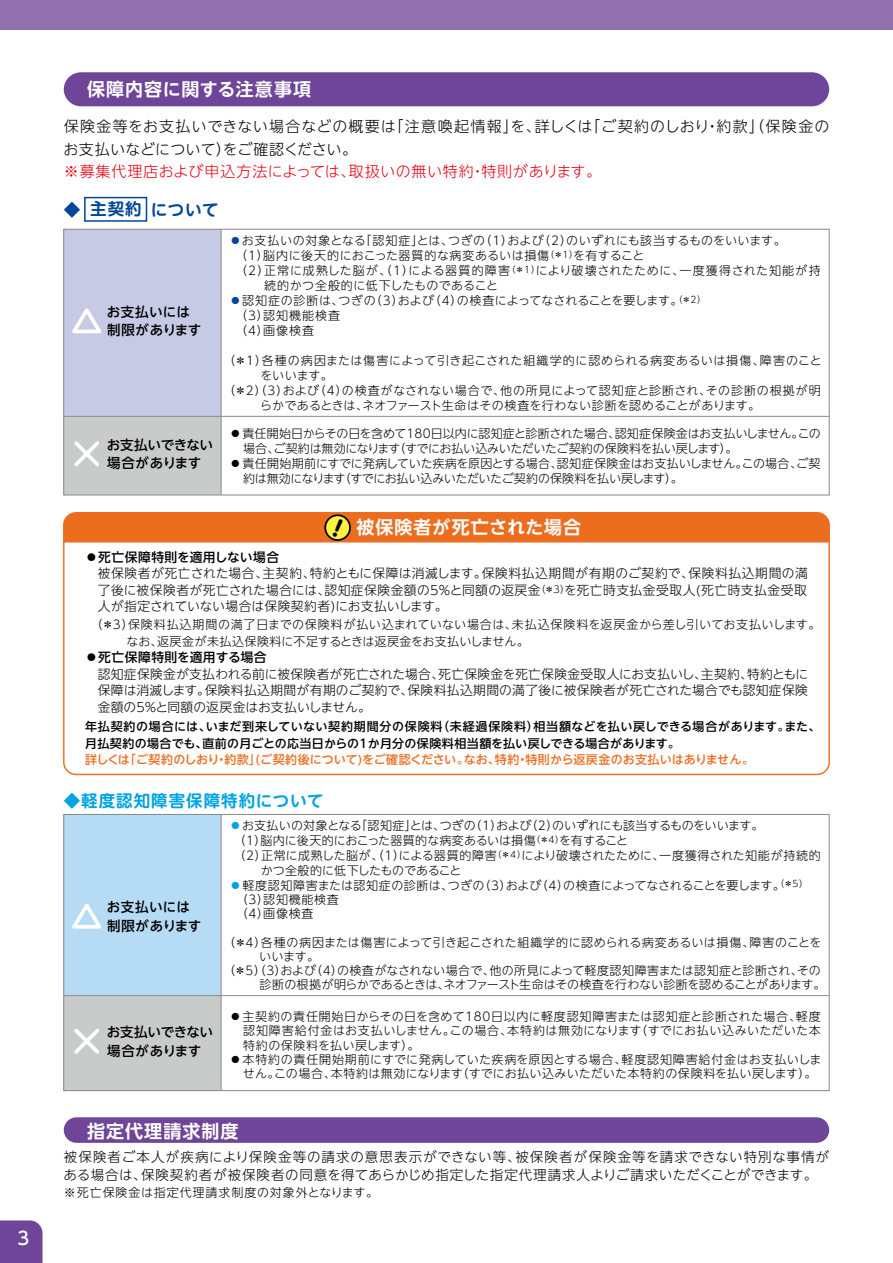
<style>
.page{position:relative;width:893px;height:1263px;background:#fff}
.page>*{position:absolute;margin:0;border:0;box-sizing:border-box;transform-origin:0 0}
.t1{font:700 18px "UD Shin Go NT Pro De";letter-spacing:.06em;color:#fff}
.t2{font:500 18px "UD Shin Go NT Pro";color:#fff}
.t3{font:700 16.5px "UD Shin M Go Pro De";letter-spacing:.06em;color:#00a4e3}
.t4{font:700 16.5px "UD Shin M Go Pro De";letter-spacing:.04em;color:#004799}
.t5{font:300 15px/22.5px "UD Shin Go NT Pro";letter-spacing:.06em;color:#000}
.t6{font:300 15px "UD Shin Go NT Pro";letter-spacing:.045em;color:#e60012}
.t7{font:300 13.5px/18px "UD Shin Go NT Pro";letter-spacing:.065em;color:#000}
.t8{font:500 13.5px/18.8px "UD Shin Go NT Pro";color:#000}
.t9{font:500 13.5px/18.8px "UD Shin Go NT Pro";letter-spacing:.04em;color:#000}
.t10{font:300 12.75px/16.5px "UD Shin Go NT Pro";letter-spacing:.02em;color:#000;text-align:justify}
.t11{font:500 12.75px "UD Shin Go NT Pro";letter-spacing:.04em;color:#000}
.t12{font:300 12px/14.2px "UD Shin Go NT Pro";letter-spacing:.015em;color:#000}
.t13{font:300 12px/15px "UD Shin Go NT Pro";letter-spacing:-.015em;color:#000}
.t14{font:300 12px/15px "UD Shin Go NT Pro";letter-spacing:.04em;color:#000}
.t15{font:500 12px/16.5px "UD Shin Go NT Pro";letter-spacing:.03em;color:#000}
.t16{font:300 12px "UD Shin Go NT Pro";letter-spacing:.065em;color:#000}
.t17{font:300 12px/14.2px "UD Shin Go NT Pro";letter-spacing:.035em;color:#000}
.t18{font:500 12px "UD Shin Go NT Pro";letter-spacing:.005em;color:#ed6d1f}
.t19{font:300 12px "UD Shin Go NT Pro";letter-spacing:-.025em;color:#000}
.t20{font:300 12px "UD Shin Go NT Pro";letter-spacing:.06em;color:#000}
.t21{font:300 12px "UD Shin Go NT Pro";letter-spacing:.045em;color:#000}
.t22{font:300 12px "UD Shin Go NT Pro";letter-spacing:.08em;color:#000}
.t23{font:300 12px "UD Shin Go NT Pro";letter-spacing:-.005em;color:#000}
.s1{color:#004799}
.s2{color:#00a4e3}
</style>
<div class="page">
<div style="left:0;top:0;width:893px;height:30px;background:#9070af"></div>
<div style="left:64px;top:995px;width:157px;height:95px;background:#c9caca"></div>
<div style="left:64px;top:814px;width:157px;height:181px;background:#b6dcf5"></div>
<hr style="left:64px;top:995px;width:765px;height:1px;background:#898989">
<hr style="left:221px;top:814px;width:1px;height:276px;background:#898989">
<svg style="left:74px;top:1029px;width:25px;height:25px"></svg>
<svg style="left:72px;top:903px;width:30px;height:26px"></svg>
<div style="left:84px;top:197px;width:63px;height:25px;border:2px solid #004799"></div>
<div style="left:64px;top:72px;width:765px;height:34px;background:#6e4598;border-radius:17px"></div>
<div style="left:64px;top:416px;width:157px;height:79px;background:#c9caca"></div>
<div style="left:64px;top:229px;width:157px;height:187px;background:#c7cae5"></div>
<div style="left:63px;top:229px;width:767px;height:266px;border:1px solid #898989"></div>
<hr style="left:64px;top:416px;width:765px;height:1px;background:#898989">
<hr style="left:221px;top:229px;width:1px;height:266px;background:#898989">
<svg style="left:72px;top:308px;width:30px;height:26px"></svg>
<svg style="left:74px;top:441px;width:25px;height:26px"></svg>
<div style="left:64px;top:1117px;width:765px;height:26px;background:#6e4598;border-radius:13px"></div>
<div style="left:0;top:1220px;width:43px;height:43px;background:#6e4598"></div>
<div style="left:64px;top:513px;width:765px;height:29px;background:#ed6d1f"></div>
<h1 class="t2" style="left:18px;top:1223px;width:13px">3</h1>
<h1 class="t1" style="left:87px;top:75px;width:226px">保障内容に関する注意事項</h1>
<p class="t5" style="left:63px;top:115px;width:768px">保険金等をお支払いできない場合などの概要は「注意喚起情報」を、詳しくは「ご契約のしおり・約款」（保険金のお支払いなどについて）をご確認ください。</p>
<p class="t6" style="left:64px;top:159px;width:539px">※募集代理店および申込方法によっては、取扱いの無い特約・特則があります。</p>
<h2 class="t4" style="left:90px;top:196px;width:53px">主契約</h2>
<h2 class="t4" style="left:64px;top:196px;width:156px">◆　　　　について</h2>
<p class="t9" style="left:107px;top:302px;width:96px">お支払いには制限があります</p>
<p class="t8" style="left:107px;top:435px;width:108px">お支払いできない場合があります</p>
<p class="t12" style="left:230px;top:233px;width:558px"><span class="s1">●</span>お支払いの対象となる「認知症」とは、つぎの（1）および（2）のいずれにも該当するものをいいます。</p>
<p class="t21" style="left:235px;top:246px;width:411px">（1）脳内に後天的におこった器質的な病変あるいは損傷<sup>（＊1）</sup>を有すること</p>
<p class="t16" style="left:235px;top:261px;width:587px">（2）正常に成熟した脳が、（1）による器質的障害<sup>（＊1）</sup>により破壊されたために、一度獲得された知能が持</p>
<p class="t14" style="left:264px;top:278px;width:235px">続的かつ全般的に低下したものであること</p>
<p class="t14" style="left:235px;top:293px;width:473px;text-indent:-5px"><span class="s1">●</span>認知症の診断は、つぎの（3）および（4）の検査によってなされることを要します。<sup>（＊2）</sup>（3）認知機能検査<br>（4）画像検査</p>
<p class="t20" style="left:223px;top:351px;width:600px">（＊1）各種の病因または傷害によって引き起こされた組織学的に認められる病変あるいは損傷、障害のこと</p>
<p class="t12" style="left:260px;top:368px;width:74px">をいいます。</p>
<p class="t16" style="left:223px;top:381px;width:599px">（＊2）（3）および（4）の検査がなされない場合で、他の所見によって認知症と診断され、その診断の根拠が明</p>
<p class="t12" style="left:260px;top:398px;width:501px">らかであるときは、ネオファースト生命はその検査を行わない診断を認めることがあります。</p>
<p class="t13" style="left:243px;top:425px;width:579px;text-indent:-14px">●責任開始日からその日を含めて180日以内に認知症と診断された場合、認知症保険金はお支払いしません。この場合、ご契約は無効になります（すでにお払い込みいただいたご契約の保険料を払い戻します）。</p>
<p class="t13" style="left:243px;top:455px;width:579px;text-indent:-14px">●責任開始期前にすでに発病していた疾病を原因とする場合、認知症保険金はお支払いしません。この場合、ご契約は無効になります（すでにお払い込みいただいたご契約の保険料を払い戻します）。</p>
<h1 class="t1" style="left:356px;top:513px;width:226px">被保険者が死亡された場合</h1>
<p class="t11" style="left:85px;top:547px;width:196px">●死亡保障特則を適用しない場合</p>
<p class="t10" style="left:98px;top:565px;width:711px">被保険者が死亡された場合、主契約、特約ともに保障は消滅します。保険料払込期間が有期のご契約で、保険料払込期間の満了後に被保険者が死亡された場合には、認知症保険金額の5％と同額の返戻金<sup>（＊3）</sup>を死亡時支払金受取人(死亡時支払金受取人が指定されていない場合は保険契約者)にお支払いします。</p>
<p class="t14" style="left:127px;top:616px;width:695px;line-height:16.5px;text-indent:-36px">（＊3）保険料払込期間の満了日までの保険料が払い込まれていない場合は、未払込保険料を返戻金から差し引いてお支払いします。なお、返戻金が未払込保険料に不足するときは返戻金をお支払いしません。</p>
<p class="t11" style="left:85px;top:647px;width:183px">●死亡保障特則を適用する場合</p>
<p class="t10" style="left:98px;top:665px;width:712px">認知症保険金が支払われる前に被保険者が死亡された場合、死亡保険金を死亡保険金受取人にお支払いし、主契約、特約ともに保障は消滅します。保険料払込期間が有期のご契約で、保険料払込期間の満了後に被保険者が死亡された場合でも認知症保険金額の5％と同額の返戻金はお支払いしません。</p>
<p class="t15" style="left:85px;top:718px;width:737px">年払契約の場合には、いまだ到来していない契約期間分の保険料（未経過保険料）相当額などを払い戻しできる場合があります。また、月払契約の場合でも、直前の月ごとの応当日からの1か月分の保険料相当額を払い戻しできる場合があります。</p>
<p class="t18" style="left:85px;top:750px;width:670px">詳しくは「ご契約のしおり・約款」(ご契約後について)をご確認ください。なお、特約・特則から返戻金のお支払いはありません。</p>
<h2 class="t3" style="left:64px;top:787px;width:261px">◆軽度認知障害保障特約について</h2>
<p class="t13" style="left:230px;top:818px;width:535px"><span class="s2">●</span>お支払いの対象となる「認知症」とは、つぎの（1）および（2）のいずれにも該当するものをいいます。</p>
<p class="t12" style="left:234px;top:833px;width:396px">（1）脳内に後天的におこった器質的な病変あるいは損傷<sup>（＊4）</sup>を有すること</p>
<p class="t12" style="left:234px;top:848px;width:589px">（2）正常に成熟した脳が、（1）による器質的障害<sup>（＊4）</sup>により破壊されたために、一度獲得された知能が持続的</p>
<p class="t23" style="left:261px;top:860px;width:202px">かつ全般的に低下したものであること</p>
<p class="t12" style="left:230px;top:877px;width:580px"><span class="s2">●</span>軽度認知障害または認知症の診断は、つぎの（3）および（4）の検査によってなされることを要します。<sup>（＊5）</sup>　（3）認知機能検査<br>　（4）画像検査</p>
<p class="t14" style="left:223px;top:934px;width:600px">（＊4）各種の病因または傷害によって引き起こされた組織学的に認められる病変あるいは損傷、障害のことを</p>
<p class="t12" style="left:259px;top:949px;width:61px">いいます。</p>
<p class="t12" style="left:223px;top:963px;width:599px">（＊5）（3）および（4）の検査がなされない場合で、他の所見によって軽度認知障害または認知症と診断され、その</p>
<p class="t19" style="left:260px;top:975px;width:567px">診断の根拠が明らかであるときは、ネオファースト生命はその検査を行わない診断を認めることがあります。</p>
<p class="t12" style="left:243px;top:1009px;width:579px;text-align:justify;text-indent:-14px">●主契約の責任開始日からその日を含めて180日以内に軽度認知障害または認知症と診断された場合、軽度認知障害給付金はお支払いしません。この場合、本特約は無効になります（すでにお払い込みいただいた本特約の保険料を払い戻します）。</p>
<p class="t17" style="left:243px;top:1052px;width:580px;text-indent:-13px">●本特約の責任開始期前にすでに発病していた疾病を原因とする場合、軽度認知障害給付金はお支払いしません。この場合、本特約は無効になります（すでにお払い込みいただいた本特約の保険料を払い戻します）。</p>
<p class="t9" style="left:107px;top:897px;width:96px">お支払いには制限があります</p>
<p class="t8" style="left:107px;top:1022px;width:108px">お支払いできない場合があります</p>
<h1 class="t1" style="left:87px;top:1116px;width:153px">指定代理請求制度</h1>
<p class="t7" style="left:64px;top:1147px;width:767px">被保険者ご本人が疾病により保険金等の請求の意思表示ができない等、被保険者が保険金等を請求できない特別な事情がある場合は、保険契約者が被保険者の同意を得てあらかじめ指定した指定代理請求人よりご請求いただくことができます。</p>
<p class="t22" style="left:64px;top:1182px;width:316px">※死亡保険金は指定代理請求制度の対象外となります。</p>
</div>
